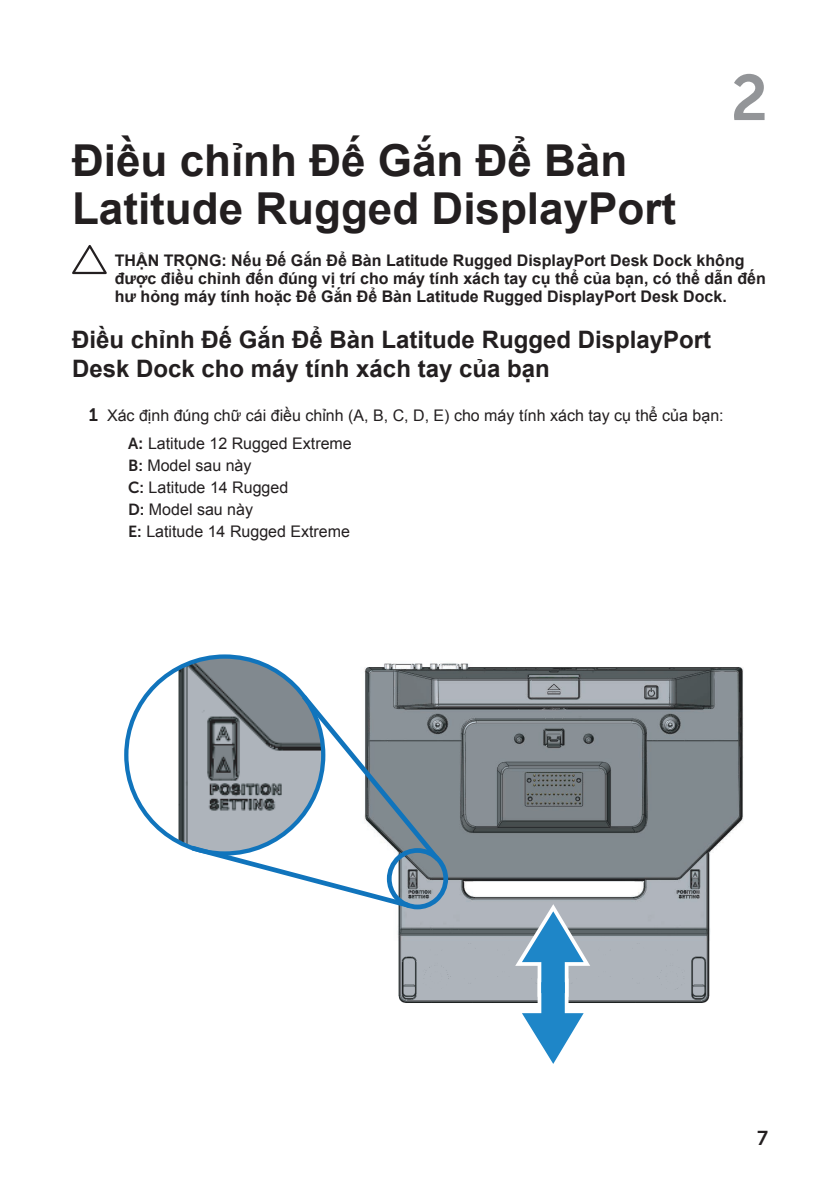
<style>
.page{position:relative;width:840px;height:1193px;background:#fff}
.page>*{position:absolute;margin:0;border:0;box-sizing:border-box;transform-origin:0 0}
.Chapter_No{font:64px "Museo Sans For Dell 700";color:#939598}
.Chapter_Title{font:700 44px/48px "Arial";color:#231f20}
.Head_1{font:700 24px/28.8px "Arial";color:#231f20}
.t1{font:20px "Museo Sans For Dell 700";color:#231f20}
.Caution{font:700 16px/18px "Arial";color:#231f20}
.Sub_List{font:16px "Arial";color:#231f20}
.s1{font-family:"Museo Sans For Dell 700";font-size:18px}
.s2{font-family:"Museo Sans For Dell 700"}
.s3{font-weight:700}
</style>
<div class="page">
<svg style="left:72px;top:245px;width:35px;height:29px"></svg>
<svg style="left:124px;top:654px;width:182px;height:197px"></svg>
<img style="left:364px;top:663px;width:379px;height:340px">
<svg style="left:192px;top:695px;width:256px;height:214px"></svg>
<svg style="left:515px;top:904px;width:75px;height:160px"></svg>
<p class="Chapter_No" style="left:730px;top:62px;width:39px">2</p>
<p class="Chapter_Title" style="left:72px;top:138px;width:605px">Điều chỉnh Đế Gắn Để Bàn<br>Latitude Rugged DisplayPort</p>
<p class="Caution" style="left:115px;top:252px;width:652px">THẬN TRỌNG: Nếu Đế Gắn Để Bàn Latitude Rugged DisplayPort Desk Dock không được điều chỉnh đến đúng vị trí cho máy tính xách tay cụ thể của bạn, có thể dẫn đến hư hỏng máy tính hoặc Đế Gắn Để Bàn Latitude Rugged DisplayPort Desk Dock.</p>
<p class="Head_1" style="left:72px;top:326px;width:640px">Điều chỉnh Đế Gắn Để Bàn Latitude Rugged DisplayPort<br>Desk Dock cho máy tính xách tay của bạn</p>
<p class="Sub_List" style="left:89px;top:405px;width:636px"><span class="s1">1</span> Xác định đúng chữ cái điều chỉnh (A, B, C, D, E) cho máy tính xách tay cụ thể của bạn:</p>
<p class="Sub_List" style="left:128px;top:433px;width:225px"><span class="s2">A</span><span class="s3">:</span> Latitude 12 Rugged Extreme</p>
<p class="Sub_List" style="left:128px;top:455px;width:125px"><span class="s2">B:</span> Model sau này</p>
<p class="Sub_List" style="left:128px;top:477px;width:162px"><span class="s2">C:</span> Latitude 14 Rugged</p>
<p class="Sub_List" style="left:128px;top:499px;width:126px"><span class="s2">D:</span> Model sau này</p>
<p class="Sub_List" style="left:128px;top:521px;width:223px"><span class="s2">E:</span> Latitude 14 Rugged Extreme</p>
<p class="t1" style="left:757px;top:1126px;width:12px">7</p>
</div>
